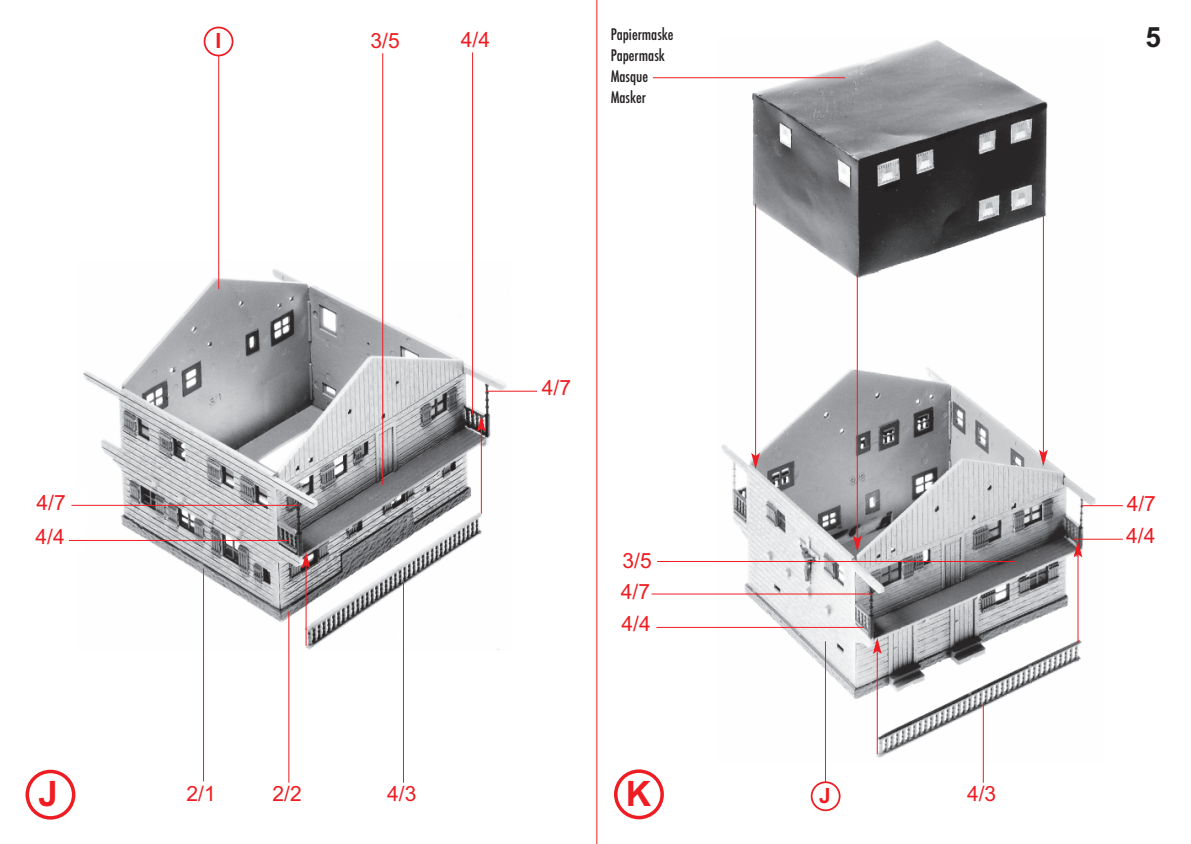
<style>
.page{position:relative;width:1191px;height:844px;background:#fff}
.page>*{position:absolute;margin:0;border:0;box-sizing:border-box;transform-origin:0 0}
.t1{font:700 35px "Arial";color:#ee1d23}
.t2{font:700 28px "Arial";color:#231f20}
.t3{font:21px/31.5px "Arial";color:#ee1d23}
.t4{font:700 21px "Arial";color:#ee1d23}
.t5{font:17.5px/21px "Futura EF Medium Con";color:#231f20}
</style>
<div class="page">
<hr style="left:596px;top:0;width:1px;height:843px;background:#ee1d23">
<img style="left:83px;top:261px;width:429px;height:390px">
<img style="left:716px;top:40px;width:388px;height:721px">
<svg style="left:26px;top:769px;width:49px;height:50px"></svg>
<svg style="left:614px;top:769px;width:50px;height:50px"></svg>
<div style="left:35px;top:489px;width:52px;height:31px;background:#fff"></div>
<div style="left:34px;top:522px;width:52px;height:31px;background:#fff"></div>
<svg style="left:204px;top:27px;width:29px;height:29px"></svg>
<svg style="left:810px;top:781px;width:30px;height:29px"></svg>
<hr style="left:203px;top:568px;width:1px;height:213px;background:#ee1d23">
<hr style="left:486px;top:390px;width:51px;height:1px;background:#ee1d23">
<hr style="left:1081px;top:505px;width:42px;height:1px;background:#ee1d23">
<hr style="left:1073px;top:538px;width:49px;height:1px;background:#ee1d23">
<hr style="left:71px;top:504px;width:228px;height:1px;background:#ee1d23">
<hr style="left:382px;top:53px;width:1px;height:432px;background:#ee1d23">
<hr style="left:69px;top:540px;width:221px;height:1px;background:#ee1d23">
<hr style="left:651px;top:593px;width:221px;height:1px;background:#ee1d23">
<hr style="left:656px;top:626px;width:208px;height:1px;background:#ee1d23">
<hr style="left:218px;top:55px;width:1px;height:234px;background:#ee1d23">
<hr style="left:306px;top:565px;width:1px;height:80px;background:#ee1d23">
<svg style="left:302px;top:552px;width:8px;height:16px"></svg>
<hr style="left:876px;top:650px;width:1px;height:103px;background:#ee1d23">
<svg style="left:873px;top:637px;width:8px;height:16px"></svg>
<hr style="left:1077px;top:554px;width:1px;height:88px;background:#ee1d23">
<svg style="left:1073px;top:541px;width:9px;height:16px"></svg>
<hr style="left:481px;top:428px;width:1px;height:85px;background:#ee1d23">
<svg style="left:477px;top:415px;width:9px;height:16px"></svg>
<hr style="left:857px;top:273px;width:1px;height:265px;background:#ee1d23">
<svg style="left:853px;top:535px;width:8px;height:16px"></svg>
<hr style="left:755px;top:204px;width:1px;height:252px;background:#ee1d23">
<svg style="left:751px;top:453px;width:9px;height:16px"></svg>
<hr style="left:1043px;top:216px;width:1px;height:236px;background:#ee1d23">
<svg style="left:1039px;top:449px;width:8px;height:17px"></svg>
<hr style="left:288px;top:611px;width:1px;height:171px;background:#ee1d23">
<hr style="left:472px;top:52px;width:1px;height:362px;background:#ee1d23">
<hr style="left:825px;top:641px;width:1px;height:140px;background:#ee1d23">
<hr style="left:657px;top:561px;width:358px;height:1px;background:#ee1d23">
<hr style="left:653px;top:77px;width:192px;height:1px;background:#ee1d23">
<hr style="left:983px;top:703px;width:1px;height:79px;background:#ee1d23">
<hr style="left:403px;top:577px;width:1px;height:205px;background:#ee1d23">
<p class="t3" style="left:37px;top:487px;width:31px">4/7</p>
<p class="t4" style="left:215px;top:29px;width:7px">I</p>
<p class="t3" style="left:370px;top:24px;width:31px">3/5</p>
<p class="t3" style="left:461px;top:24px;width:31px">4/4</p>
<p class="t5" style="left:610px;top:25px;width:64px">Papiermaske<br>Papermask<br>Masque<br>Masker</p>
<p class="t3" style="left:542px;top:371px;width:31px">4/7</p>
<h2 class="t2" style="left:1145px;top:21px;width:17px">5</h2>
<p class="t3" style="left:1126px;top:488px;width:31px">4/7</p>
<p class="t3" style="left:35px;top:520px;width:31px">4/4</p>
<p class="t3" style="left:1126px;top:519px;width:31px">4/4</p>
<p class="t3" style="left:622px;top:544px;width:31px">3/5</p>
<p class="t3" style="left:621px;top:576px;width:31px">4/7<br>4/4</p>
<h1 class="t1" style="left:38px;top:773px;width:21px">J</h1>
<h1 class="t1" style="left:626px;top:773px;width:27px">K</h1>
<p class="t3" style="left:186px;top:777px;width:31px">2/1</p>
<p class="t3" style="left:272px;top:777px;width:31px">2/2</p>
<p class="t3" style="left:387px;top:777px;width:31px">4/3</p>
<p class="t3" style="left:967px;top:777px;width:31px">4/3</p>
<p class="t4" style="left:819px;top:783px;width:13px">J</p>
</div>
